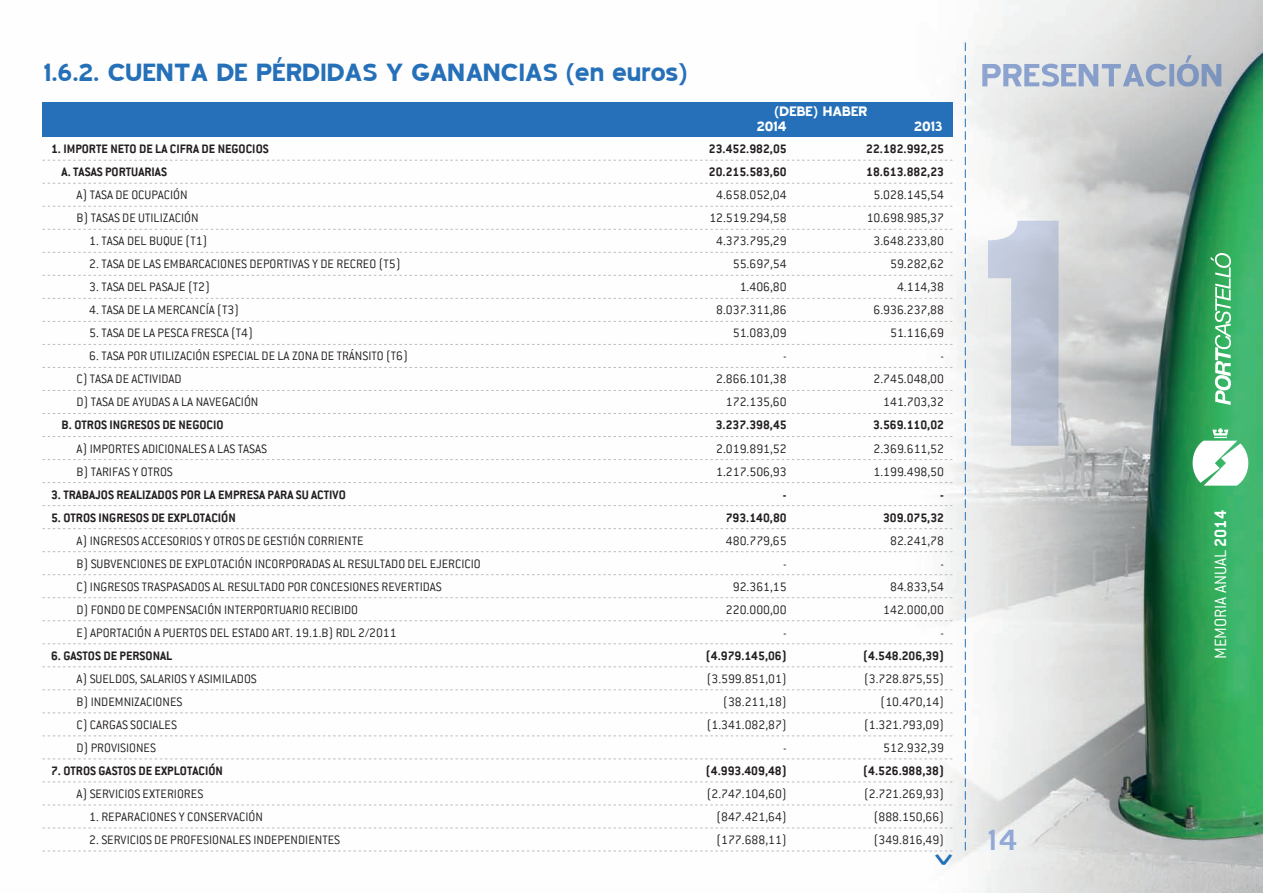
<style>
.page{position:relative;width:1263px;height:893px;background:#fff}
.page>*{position:absolute;margin:0;border:0;box-sizing:border-box;transform-origin:0 0}
.t1{font:700 37.2px "Conduit ITC";color:#2570b8;scale:.77 1}
.t2{font:36px "Blue Highway";color:#92a8d6}
.t3{font:700 30px "Blue Highway";letter-spacing:-.07em;color:#2570b8}
.t4{font:300 18px "Conduit ITC";color:#fff}
.t5{font:700 16.5px/15px "Blue Highway";letter-spacing:-.07em;color:#fff}
.t6{font:300 13.5px "Conduit ITC";color:#231f20}
.t7{font:700 13.5px "Conduit ITC";color:#231f20}
.s1{font-weight:700}
</style>
<div class="page">
<img style="left:42px;top:0;width:1221px;height:893px">
<svg style="left:965px;top:43px;width:1px;height:807px"></svg>
<svg style="left:1211px;top:253px;width:20px;height:152px"></svg>
<img style="left:988px;top:221px;width:71px;height:225px">
<img style="left:982px;top:55px;width:239px;height:32px">
<svg style="left:1192px;top:428px;width:56px;height:58px"></svg>
<div style="left:43px;top:102px;width:909px;height:34px;background:#2570b8"></div>
<svg style="left:43px;top:160px;width:909px;height:1px"></svg>
<svg style="left:43px;top:183px;width:909px;height:1px"></svg>
<svg style="left:43px;top:206px;width:909px;height:1px"></svg>
<svg style="left:43px;top:229px;width:909px;height:1px"></svg>
<svg style="left:43px;top:252px;width:909px;height:1px"></svg>
<svg style="left:43px;top:275px;width:909px;height:1px"></svg>
<svg style="left:43px;top:298px;width:909px;height:1px"></svg>
<svg style="left:43px;top:321px;width:909px;height:1px"></svg>
<svg style="left:43px;top:344px;width:909px;height:1px"></svg>
<svg style="left:43px;top:367px;width:909px;height:1px"></svg>
<svg style="left:43px;top:390px;width:909px;height:1px"></svg>
<svg style="left:43px;top:413px;width:909px;height:1px"></svg>
<svg style="left:43px;top:436px;width:909px;height:1px"></svg>
<svg style="left:43px;top:459px;width:909px;height:1px"></svg>
<svg style="left:43px;top:482px;width:909px;height:1px"></svg>
<svg style="left:43px;top:505px;width:909px;height:1px"></svg>
<svg style="left:43px;top:528px;width:909px;height:1px"></svg>
<svg style="left:43px;top:551px;width:909px;height:1px"></svg>
<svg style="left:43px;top:574px;width:909px;height:1px"></svg>
<svg style="left:43px;top:597px;width:909px;height:1px"></svg>
<svg style="left:43px;top:620px;width:909px;height:1px"></svg>
<svg style="left:43px;top:643px;width:909px;height:1px"></svg>
<svg style="left:43px;top:666px;width:909px;height:1px"></svg>
<svg style="left:43px;top:689px;width:909px;height:1px"></svg>
<svg style="left:43px;top:712px;width:909px;height:1px"></svg>
<svg style="left:43px;top:736px;width:909px;height:1px"></svg>
<svg style="left:43px;top:759px;width:909px;height:1px"></svg>
<svg style="left:43px;top:782px;width:909px;height:1px"></svg>
<svg style="left:43px;top:805px;width:909px;height:1px"></svg>
<svg style="left:43px;top:828px;width:909px;height:1px"></svg>
<svg style="left:43px;top:851px;width:909px;height:1px"></svg>
<h3 class="t3" style="left:43px;top:57px;width:648px">1.6.2. CUENTA DE PÉRDIDAS Y GANANCIAS (en euros)</h3>
<p class="t5" style="left:756px;top:104px;width:113px;text-indent:18px">(DEBE) HABER<br>2014</p>
<p class="t5" style="left:913px;top:119px;width:31px">2013</p>
<p class="t7" style="left:51px;top:141px;width:219px">1. IMPORTE NETO DE LA CIFRA DE NEGOCIOS</p>
<p class="t7" style="left:709px;top:141px;width:79px">23.452.982,05</p>
<p class="t7" style="left:866px;top:141px;width:79px">22.182.992,25</p>
<p class="t7" style="left:62px;top:164px;width:107px">A. TASAS PORTUARIAS</p>
<p class="t7" style="left:709px;top:164px;width:79px">20.215.583,60</p>
<p class="t7" style="left:866px;top:164px;width:79px">18.613.882,23</p>
<p class="t6" style="left:77px;top:188px;width:113px">A) TASA DE OCUPACIÓN</p>
<p class="t6" style="left:716px;top:188px;width:72px">4.658.052,04</p>
<p class="t6" style="left:874px;top:188px;width:72px">5.028.145,54</p>
<p class="t6" style="left:77px;top:211px;width:123px">B) TASAS DE UTILIZACIÓN</p>
<p class="t6" style="left:709px;top:211px;width:79px">12.519.294,58</p>
<p class="t6" style="left:867px;top:211px;width:79px">10.698.985,37</p>
<p class="t6" style="left:89px;top:234px;width:120px">1. TASA DEL BUQUE (T1)</p>
<p class="t6" style="left:716px;top:234px;width:72px">4.373.795,29</p>
<p class="t6" style="left:874px;top:234px;width:72px">3.648.233,80</p>
<p class="t6" style="left:89px;top:257px;width:313px">2. TASA DE LAS EMBARCACIONES DEPORTIVAS Y DE RECREO (T5)</p>
<p class="t6" style="left:733px;top:257px;width:55px">55.697,54</p>
<p class="t6" style="left:890px;top:257px;width:55px">59.282,62</p>
<p class="t6" style="left:89px;top:280px;width:122px">3. TASA DEL PASAJE (T2)</p>
<p class="t6" style="left:740px;top:280px;width:48px">1.406,80</p>
<p class="t6" style="left:897px;top:280px;width:48px">4.114,38</p>
<p class="t6" style="left:89px;top:303px;width:151px">4. TASA DE LA MERCANCÍA (T3)</p>
<p class="t6" style="left:716px;top:303px;width:72px">8.037.311,86</p>
<p class="t6" style="left:874px;top:303px;width:72px">6.936.237,88</p>
<p class="t6" style="left:89px;top:326px;width:165px">5. TASA DE LA PESCA FRESCA (T4)</p>
<p class="t6" style="left:733px;top:326px;width:55px">51.083,09</p>
<p class="t6" style="left:890px;top:326px;width:55px">51.116,69</p>
<p class="t6" style="left:89px;top:349px;width:320px">6. TASA POR UTILIZACIÓN ESPECIAL DE LA ZONA DE TRÁNSITO (T6)</p>
<p class="t6" style="left:783px;top:349px;width:5px">-</p>
<p class="t6" style="left:940px;top:349px;width:5px">-</p>
<p class="t6" style="left:77px;top:372px;width:107px">C) TASA DE ACTIVIDAD</p>
<p class="t6" style="left:716px;top:372px;width:72px">2.866.101,38</p>
<p class="t6" style="left:874px;top:372px;width:72px">2.745.048,00</p>
<p class="t6" style="left:77px;top:395px;width:183px">D) TASA DE AYUDAS A LA NAVEGACIÓN</p>
<p class="t6" style="left:726px;top:395px;width:62px">172.135,60</p>
<p class="t6" style="left:883px;top:395px;width:62px">141.703,32</p>
<p class="t7" style="left:62px;top:417px;width:163px">B. OTROS INGRESOS DE NEGOCIO</p>
<p class="t7" style="left:716px;top:417px;width:72px">3.237.398,45</p>
<p class="t7" style="left:873px;top:417px;width:72px">3.569.110,02</p>
<p class="t6" style="left:77px;top:441px;width:192px">A) IMPORTES ADICIONALES A LAS TASAS</p>
<p class="t6" style="left:716px;top:441px;width:72px">2.019.891,52</p>
<p class="t6" style="left:874px;top:441px;width:72px">2.369.611,52</p>
<p class="t6" style="left:77px;top:464px;width:98px">B) TARIFAS Y OTROS</p>
<p class="t6" style="left:716px;top:464px;width:72px">1.217.506,93</p>
<p class="t6" style="left:874px;top:464px;width:72px">1.199.498,50</p>
<p class="t7" style="left:51px;top:486px;width:296px">3. TRABAJOS REALIZADOS POR LA EMPRESA PARA SU ACTIVO</p>
<p class="t7" style="left:783px;top:486px;width:5px">-</p>
<p class="t7" style="left:940px;top:486px;width:5px">-</p>
<p class="t7" style="left:51px;top:509px;width:186px">5. OTROS INGRESOS DE EXPLOTACIÓN</p>
<p class="t7" style="left:726px;top:509px;width:62px">793.140,80</p>
<p class="t7" style="left:883px;top:509px;width:62px">309.075,32</p>
<p class="t6" style="left:77px;top:533px;width:288px">A) INGRESOS ACCESORIOS Y OTROS DE GESTIÓN CORRIENTE</p>
<p class="t6" style="left:726px;top:533px;width:62px">480.779,65</p>
<p class="t6" style="left:890px;top:533px;width:55px">82.241,78</p>
<p class="t6" style="left:77px;top:556px;width:406px">B) SUBVENCIONES DE EXPLOTACIÓN INCORPORADAS AL RESULTADO DEL EJERCICIO</p>
<p class="t6" style="left:783px;top:556px;width:5px">-</p>
<p class="t6" style="left:940px;top:556px;width:5px">-</p>
<p class="t6" style="left:77px;top:579px;width:367px">C) INGRESOS TRASPASADOS AL RESULTADO POR CONCESIONES REVERTIDAS</p>
<p class="t6" style="left:733px;top:579px;width:55px">92.361,15</p>
<p class="t6" style="left:890px;top:579px;width:55px">84.833,54</p>
<p class="t6" style="left:77px;top:602px;width:283px">D) FONDO DE COMPENSACIÓN INTERPORTUARIO RECIBIDO</p>
<p class="t6" style="left:726px;top:602px;width:62px">220.000,00</p>
<p class="t6" style="left:883px;top:602px;width:62px">142.000,00</p>
<p class="t6" style="left:77px;top:625px;width:322px">E) APORTACIÓN A PUERTOS DEL ESTADO ART. 19.1.B) RDL 2/2011</p>
<p class="t6" style="left:783px;top:625px;width:5px">-</p>
<p class="t6" style="left:940px;top:625px;width:5px">-</p>
<p class="t7" style="left:51px;top:648px;width:123px">6. GASTOS DE PERSONAL</p>
<p class="t7" style="left:706px;top:648px;width:82px">(4.979.145,06)</p>
<p class="t7" style="left:863px;top:648px;width:82px">(4.548.206,39)</p>
<p class="t6" style="left:77px;top:671px;width:182px">A) SUELDOS, SALARIOS Y ASIMILADOS</p>
<p class="t6" style="left:707px;top:671px;width:81px">(3.599.851,01)</p>
<p class="t6" style="left:864px;top:671px;width:81px">(3.728.875,55)</p>
<p class="t6" style="left:77px;top:694px;width:107px">B) INDEMNIZACIONES</p>
<p class="t6" style="left:723px;top:694px;width:65px">(38.211,18)</p>
<p class="t6" style="left:881px;top:694px;width:65px">(10.470,14)</p>
<p class="t6" style="left:77px;top:717px;width:102px">C) CARGAS SOCIALES</p>
<p class="t6" style="left:707px;top:717px;width:81px">(1.341.082,87)</p>
<p class="t6" style="left:864px;top:717px;width:81px">(1.321.793,09)</p>
<p class="t6" style="left:77px;top:740px;width:81px">D) PROVISIONES</p>
<p class="t6" style="left:783px;top:740px;width:5px">-</p>
<p class="t6" style="left:883px;top:740px;width:62px">512.932,39</p>
<p class="t7" style="left:51px;top:763px;width:173px">7. OTROS GASTOS DE EXPLOTACIÓN</p>
<p class="t7" style="left:706px;top:763px;width:82px">(4.993.409,48)</p>
<p class="t7" style="left:863px;top:763px;width:82px">(4.526.988,38)</p>
<p class="t6" style="left:77px;top:786px;width:128px">A) SERVICIOS EXTERIORES</p>
<p class="t6" style="left:707px;top:786px;width:81px">(2.747.104,60)</p>
<p class="t6" style="left:864px;top:786px;width:81px">(2.721.269,93)</p>
<p class="t6" style="left:89px;top:809px;width:175px">1. REPARACIONES Y CONSERVACIÓN</p>
<p class="t6" style="left:716px;top:809px;width:72px">(847.421,64)</p>
<p class="t6" style="left:874px;top:809px;width:72px">(888.150,66)</p>
<p class="t6" style="left:89px;top:832px;width:252px">2. SERVICIOS DE PROFESIONALES INDEPENDIENTES</p>
<p class="t6" style="left:716px;top:832px;width:72px">(177.688,11)</p>
<p class="t6" style="left:874px;top:832px;width:72px">(349.816,49)</p>
<h1 class="t1" style="left:968px;top:852px;width:20px;rotate:90deg">&gt;</h1>
<h2 class="t2" style="left:986px;top:822px;width:33px">14</h2>
<h3 class="t4" style="left:1210px;top:659px;width:150px;rotate:-90deg">MEMORIA ANUAL <span class="s1">2014</span></h3>
</div>
